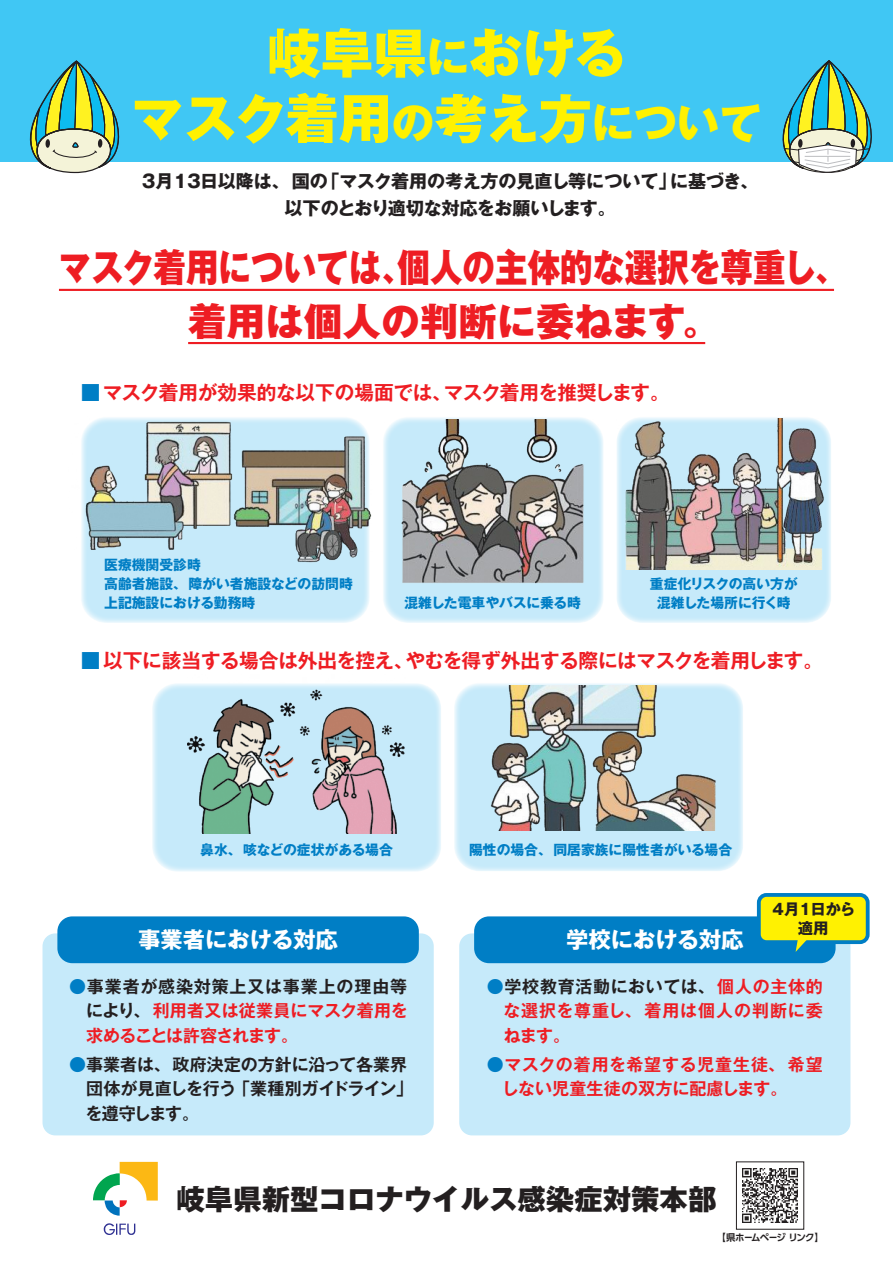
<style>
.page{position:relative;width:893px;height:1263px;background:#fff}
.page>*{position:absolute;margin:0;border:0;box-sizing:border-box;transform-origin:0 0}
.t1{font:800 53.1px/65.4px "Gothic MB101 Pro";letter-spacing:-.015em;color:#fff101;text-align:center}
.t2{font:800 38.25px/53.1px "Gothic MB101 Pro";color:#ee1d23;scale:.85 1}
.t3{font:800 28.35px "Gothic MB101 Pro";color:#231f20}
.t4{font:700 22.35px "Gothic MB101 Pro";color:#fff}
.t5{font:700 19.65px "Gothic MB101 Pro De";letter-spacing:-.02em;color:#ee1d23}
.t6{font:700 19.65px "Gothic MB101 Pro De";letter-spacing:-.04em;color:#ee1d23}
.t7{font:700 18px/26.5px "Gothic MB101 Pro";letter-spacing:-.02em;color:#231f20}
.t8{font:700 18px "Gothic MB101 Pro";color:#231f20}
.t9{font:700 16.95px/24.5px "Gothic MB101 Pro De";letter-spacing:.02em;color:#ee1d23;text-align:justify}
.t10{font:700 16.95px/24.5px "Gothic MB101 Pro De";color:#231f20}
.t11{font:700 16.95px/24.5px "Gothic MB101 Pro De";letter-spacing:-.035em;color:#231f20}
.t12{font:700 15.45px/18.6px "Gothic MB101 Pro";letter-spacing:-.065em;color:#231f20}
.t13{font:700 13.8px/19.2px "Gothic MB101 Pro";color:#007ec5}
.t14{font:700 9.45px "UD Shin Go Pro De";letter-spacing:-.05em;color:#231f20}
.s1{font-size:42.45px}
.s2{color:#007ec5}
.s3{color:#231f20}
</style>
<div class="page">
<div style="left:0;top:0;width:893px;height:162px;background:#40c7f4"></div>
<div style="left:43px;top:933px;width:391px;height:202px;background:#c6eafa;border-radius:13px"></div>
<div style="left:459px;top:933px;width:391px;height:202px;background:#c6eafa;border-radius:13px"></div>
<div style="left:57px;top:916px;width:362px;height:47px;background:#007ec5;border-radius:15px"></div>
<div style="left:474px;top:916px;width:362px;height:47px;background:#007ec5;border-radius:15px"></div>
<hr style="left:59px;top:289px;width:775px;height:2px;background:#ee1d23">
<hr style="left:188px;top:342px;width:517px;height:2px;background:#ee1d23">
<div style="left:759px;top:895px;width:109px;height:47px;background:#fff101;border-radius:8px"></div>
<div style="left:757px;top:893px;width:113px;height:51px;border:4px solid #007ec5;border-radius:8px"></div>
<svg style="left:782px;top:60px;width:90px;height:113px"></svg>
<svg style="left:796px;top:939px;width:12px;height:13px"></svg>
<svg style="left:29px;top:60px;width:91px;height:114px"></svg>
<img style="left:743px;top:1168px;width:54px;height:55px">
<svg style="left:93px;top:1162px;width:65px;height:54px"></svg>
<svg style="left:103px;top:1223px;width:32px;height:12px"></svg>
<div style="left:152px;top:683px;width:289px;height:189px;background:#c6eafa;border-radius:26px"></div>
<div style="left:454px;top:682px;width:289px;height:189px;background:#c6eafa;border-radius:26px"></div>
<img style="left:188px;top:683px;width:218px;height:150px">
<img style="left:478px;top:686px;width:244px;height:144px">
<div style="left:81px;top:417px;width:289px;height:206px;background:#c6eafa;border-radius:26px"></div>
<div style="left:616px;top:417px;width:215px;height:206px;background:#c6eafa;border-radius:26px"></div>
<img style="left:616px;top:418px;width:215px;height:151px">
<div style="left:383px;top:417px;width:221px;height:206px;background:#c6eafa;border-radius:26px"></div>
<img style="left:383px;top:419px;width:221px;height:166px">
<img style="left:81px;top:417px;width:151px;height:133px">
<img style="left:232px;top:431px;width:140px;height:133px">
<h1 class="t1" style="left:131px;top:14px;width:632px">岐阜県<span class="s1">に</span>おける<br>マスク着用<span class="s1">の</span>考え方<span class="s1">について</span></h1>
<p class="t8" style="left:670px;top:166px;width:90px">に基づき、</p>
<p class="t8" style="left:321px;top:166px;width:357px">「マスク着用の考え方の見直し等について」</p>
<p class="t7" style="left:285px;top:166px;width:333px;text-indent:-143px">3月13日以降は、国の<br>以下のとおり適切な対応をお願いします。</p>
<h2 class="t2" style="left:59px;top:237px;width:928px">マスク着用については個人の主体的な選択を尊重し、</h2>
<h2 class="t2" style="left:188px;top:237px;width:628px;text-indent:193px">、<br>着用は個人の判断に委ねます。</h2>
<p class="t5" style="left:81px;top:376px;width:373px"><span class="s2">■</span>マスク着用が効果的な以下の場面では、</p>
<p class="t6" style="left:444px;top:376px;width:228px">マスク着用を推奨します。</p>
<p class="t13" style="left:104px;top:553px;width:250px">医療機関受診時<br>高齢者施設、障がい者施設などの訪問時上記施設における勤務時</p>
<p class="t13" style="left:404px;top:591px;width:178px">混雑した電車やバスに乗る時</p>
<p class="t13" style="left:650px;top:572px;width:149px;text-align:center">重症化リスクの高い方が混雑した場所に行く時</p>
<p class="t5" style="left:405px;top:644px;width:419px">やむを得ず外出する際にはマスクを着用します。</p>
<p class="t5" style="left:81px;top:644px;width:334px"><span class="s2">■</span>以下に該当する場合は外出を控え、</p>
<p class="t13" style="left:200px;top:838px;width:194px">鼻水、咳などの症状がある場合</p>
<p class="t13" style="left:469px;top:838px;width:265px">陽性の場合、同居家族に陽性者がいる場合</p>
<h3 class="t4" style="left:138px;top:921px;width:201px">事業者における対応</h3>
<h3 class="t4" style="left:566px;top:921px;width:179px">学校における対応</h3>
<p class="t12" style="left:810px;top:898px;width:46px">日から</p>
<p class="t12" style="left:798px;top:898px;width:32px;text-indent:-27px">４月１適用</p>
<p class="t9" style="left:86px;top:972px;width:323px;text-indent:-17px"><span class="s2">●</span><span class="s3">事業者が感染対策上又は事業上の理由等により、</span>利用者又は従業員にマスク着用を求めることは許容されます。</p>
<p class="t10" style="left:233px;top:1050px;width:182px;text-indent:-164px"><span class="s2">●</span>事業者は、政府決定の方針に沿って各業界「業種別ガイドライン「</p>
<p class="t11" style="left:85px;top:1074px;width:152px">団体が見直しを行うを遵守します。</p>
<p class="t9" style="left:504px;top:972px;width:321px;text-indent:-17px"><span class="s2">●</span><span class="s3">学校教育活動においては、</span>個人の主体的な選択を尊重し、着用は個人の判断に委ねます。</p>
<p class="t9" style="left:502px;top:1050px;width:322px;text-indent:-15px"><span class="s2">●</span>マスクの着用を希望する児童生徒、希望しない児童生徒の双方に配慮します。</p>
<h3 class="t3" style="left:177px;top:1175px;width:541px">岐阜県新型コロナウイルス感染症対策本部</h3>
<p class="t14" style="left:716px;top:1230px;width:109px">【県ホームページリンク【</p>
</div>
